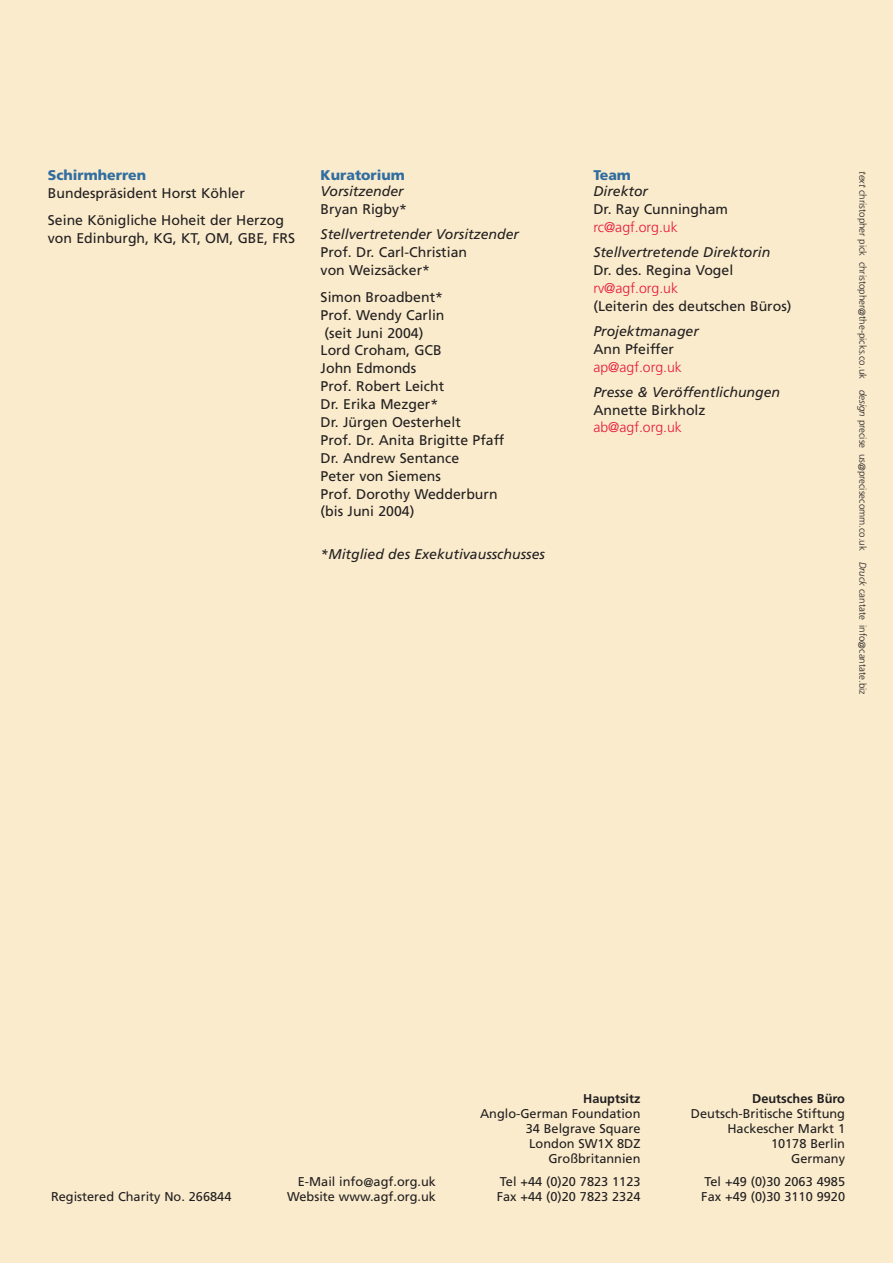
<style>
.page{position:relative;width:893px;height:1263px;background:#fff}
.page>*{position:absolute;margin:0;border:0;box-sizing:border-box;transform-origin:0 0}
.t1{font:14.1px/17.9px "Frutiger";color:#231f20}
.t2{font:italic 14.1px "Frutiger";color:#231f20}
.t3{font:300 14.1px "Frutiger";color:#e71939}
.t4{font:900 14.1px "Frutiger";color:#316da0}
.t5{font:12.75px/15px "Frutiger";color:#231f20;text-align:right}
.t6{font:700 12.75px "Frutiger";color:#231f20}
.t7{font:300 9.75px "Frutiger";color:#231f20}
.s1{font-style:italic}
</style>
<div class="page">
<div style="left:0;top:0;width:892px;height:1263px;background:#f9ebcc"></div>
<p class="t4" style="left:48px;top:169px;width:100px">Schirmherren</p>
<p class="t1" style="left:48px;top:181px;width:237px;line-height:26.8px">Bundespräsident Horst Köhler<br>Seine Königliche Hoheit der Herzog</p>
<p class="t1" style="left:48px;top:230px;width:249px">von Edinburgh, KG, KT, OM, GBE, FRS</p>
<p class="t4" style="left:320px;top:169px;width:86px">Kuratorium</p>
<p class="t2" style="left:320px;top:186px;width:85px">Vorsitzender</p>
<p class="t1" style="left:320px;top:201px;width:88px">Bryan Rigby*</p>
<p class="t2" style="left:320px;top:228px;width:200px">Stellvertretender Vorsitzender</p>
<p class="t1" style="left:320px;top:244px;width:148px">Prof. Dr. Carl-Christian von Weizsäcker*</p>
<p class="t1" style="left:320px;top:289px;width:185px">Simon Broadbent*<br>Prof. Wendy Carlin<br>(seit Juni 2004)<br>Lord Croham, GCB<br>John Edmonds<br>Prof. Robert Leicht<br>Dr. Erika Mezger*<br>Dr. Jürgen Oesterhelt<br>Prof. Dr. Anita Brigitte Pfaff<br>Dr. Andrew Sentance<br>Peter von Siemens<br>Prof. Dorothy Wedderburn (bis Juni 2004)</p>
<p class="t2" style="left:320px;top:549px;width:226px">*Mitglied des Exekutivausschusses</p>
<p class="t4" style="left:593px;top:169px;width:39px">Team</p>
<p class="t2" style="left:593px;top:186px;width:56px">Direktor</p>
<p class="t1" style="left:593px;top:201px;width:136px">Dr. Ray Cunningham</p>
<p class="t3" style="left:593px;top:221px;width:86px">rc@agf.org.uk</p>
<p class="t2" style="left:593px;top:246px;width:178px">Stellvertretende Direktorin</p>
<p class="t1" style="left:593px;top:262px;width:141px">Dr. des. Regina Vogel</p>
<p class="t3" style="left:593px;top:282px;width:86px">rv@agf.org.uk</p>
<p class="t1" style="left:593px;top:298px;width:200px">(Leiterin des deutschen Büros)</p>
<p class="t2" style="left:593px;top:325px;width:107px">Projektmanager</p>
<p class="t1" style="left:593px;top:341px;width:82px">Ann Pfeiffer</p>
<p class="t3" style="left:593px;top:361px;width:90px">ap@agf.org.uk</p>
<p class="t2" style="left:593px;top:386px;width:188px">Presse &amp; Veröffentlichungen</p>
<p class="t1" style="left:593px;top:402px;width:114px">Annette Birkholz</p>
<p class="t3" style="left:593px;top:422px;width:90px">ab@agf.org.uk</p>
<p class="t7" style="left:866px;top:171px;width:525px;rotate:90deg"><span class="s1">text</span> christopher pick christopher@the-picks.co.uk <span class="s1">design</span> precise us@precisecomm.co.uk <span class="s1">Druck</span> cantate info@cantate.biz</p>
<p class="t5" style="left:51px;top:1190px;width:182px">Registered Charity No. 266844</p>
<p class="t5" style="left:287px;top:1175px;width:150px">E-Mail info@agf.org.uk<br>Website www.agf.org.uk</p>
<p class="t6" style="left:583px;top:1094px;width:59px">Hauptsitz</p>
<p class="t5" style="left:480px;top:1107px;width:162px">Anglo-German Foundation<br>34 Belgrave Square<br>London SW1X 8DZ<br>Großbritannien</p>
<p class="t5" style="left:496px;top:1175px;width:145px;text-align:left">Tel +44 (0)20 7823 1123<br>Fax +44 (0)20 7823 2324</p>
<p class="t6" style="left:752px;top:1094px;width:94px">Deutsches Büro</p>
<p class="t5" style="left:691px;top:1107px;width:156px">Deutsch-Britische Stiftung<br>Hackescher Markt 1<br>10178 Berlin<br>Germany</p>
<p class="t5" style="left:701px;top:1175px;width:145px;text-align:left">Tel +49 (0)30 2063 4985<br>Fax +49 (0)30 3110 9920</p>
</div>
